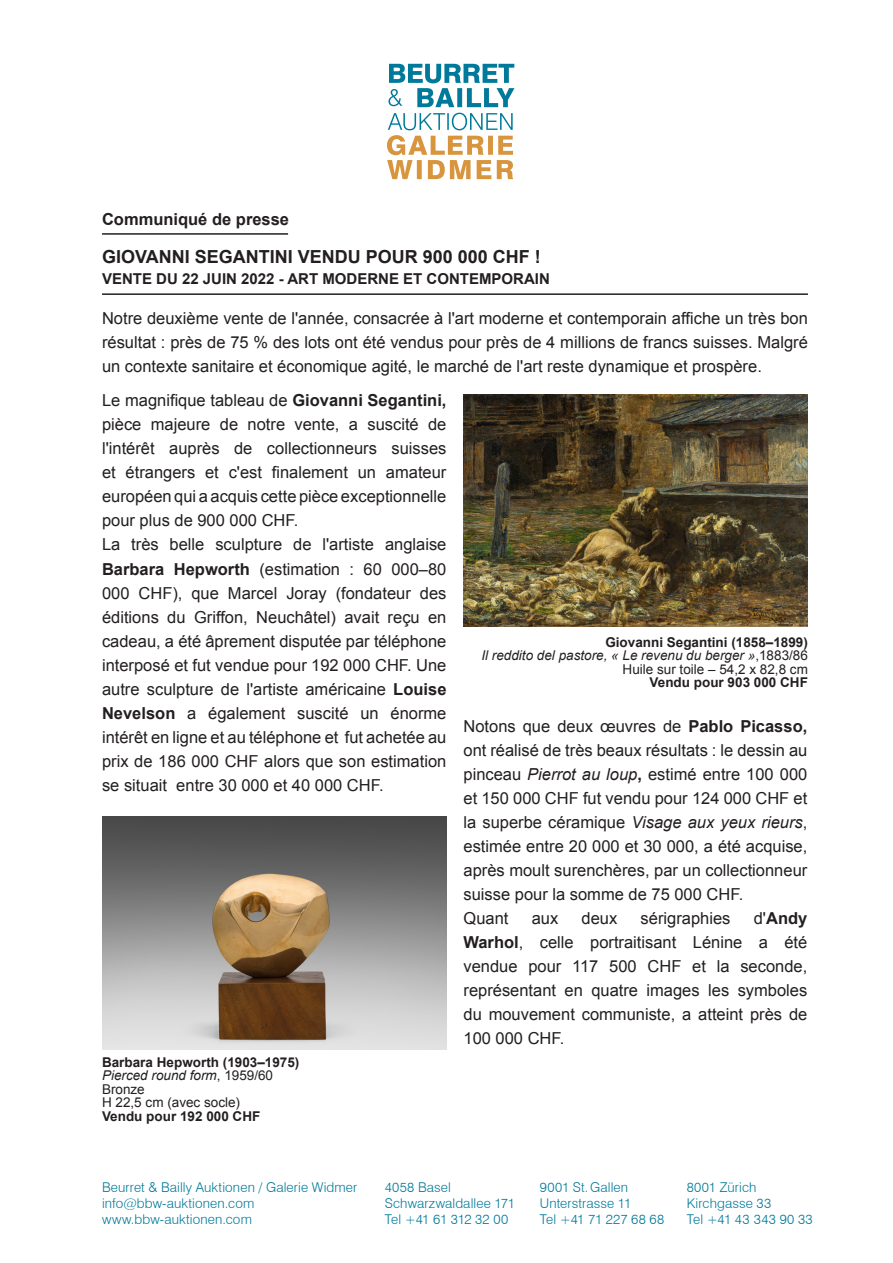
<style>
.page{position:relative;width:893px;height:1263px;background:#fff}
.page>*{position:absolute;margin:0;border:0;box-sizing:border-box;transform-origin:0 0}
.t1{font:700 18px "Arial";color:#231f20}
.t2{font:16.5px/24px "Arial";color:#231f20;text-align:justify}
.t3{font:700 16.5px "Arial";color:#231f20}
.t4{font:700 15px "Arial";color:#231f20}
.t5{font:300 13.5px/16.2px "Swiss 721 BT";letter-spacing:.01em;color:#007a9a}
.t6{font:italic 13.5px/13.5px "Arial";color:#231f20;text-align:right}
.t7{font:13.5px/13.5px "Arial";color:#231f20}
.t8{font:700 13.5px "Arial";color:#231f20}
.s1{font-weight:700}
.s2{font-style:italic}
.s3{font-weight:700;font-style:normal}
.s4{font-style:normal}
</style>
<div class="page">
<svg style="left:387px;top:113px;width:126px;height:66px"></svg>
<svg style="left:388px;top:64px;width:126px;height:43px"></svg>
<hr style="left:102px;top:233px;width:186px;height:2px;background:#231f20">
<hr style="left:102px;top:293px;width:706px;height:2px;background:#231f20">
<img style="left:463px;top:394px;width:345px;height:233px">
<img style="left:102px;top:816px;width:344px;height:233px">
<p class="t3" style="left:102px;top:208px;width:189px">Communiqué de presse</p>
<p class="t1" style="left:102px;top:245px;width:440px">GIOVANNI SEGANTINI VENDU POUR 900 000 CHF !</p>
<p class="t4" style="left:102px;top:269px;width:449px">VENTE DU 22 JUIN 2022 - ART MODERNE ET CONTEMPORAIN</p>
<p class="t2" style="left:102px;top:306px;width:707px">Notre deuxième vente de l'année, consacrée à l'art moderne et contemporain affiche un très bon résultat : près de 75 % des lots ont été vendus pour près de 4 millions de francs suisses. Malgré un contexte sanitaire et économique agité, le marché de l'art reste dynamique et prospère.</p>
<p class="t2" style="left:102px;top:389px;width:346px;text-align:left">Le magnifique tableau de <span class="s1">Giovanni Segantini, </span>pièce majeure de notre vente, a suscité de l'intérêt auprès de collectionneurs suisses et étrangers et c'est finalement un amateur européen qui a acquis cette pièce exceptionnelle pour plus de 900 000 CHF.<br>La très belle sculpture de l'artiste anglaise <span class="s1">Barbara Hepworth</span> (estimation : 60 000–80<br>000 CHF), que Marcel Joray (fondateur des éditions du Griffon, Neuchâtel) avait reçu en cadeau, a été âprement disputée par téléphone interposé et fut vendue pour 192 000 CHF. Une autre sculpture de l'artiste américaine <span class="s1">Louise Nevelson</span> a également suscité un énorme intérêt en ligne et au téléphone et fut achetée au prix de 186 000 CHF alors que son estimation se situait entre 30 000 et 40 000 CHF.</p>
<p class="t7" style="left:102px;top:1055px;width:199px"><span class="s1">Barbara Hepworth (1903–1975)<br></span><span class="s2">Pierced round form</span>, 1959/60<br>Bronze<br>H 22,5 cm (avec socle)</p>
<p class="t8" style="left:102px;top:1107px;width:160px">Vendu pour 192 000 CHF</p>
<p class="t6" style="left:481px;top:635px;width:328px"><span class="s3">Giovanni Segantini (1858–1899)<br></span>Il reddito del pastore, « Le revenu du berger »<span class="s4">,1883/86<br>Huile sur toile – 54,2 x 82,8 cm</span></p>
<p class="t8" style="left:650px;top:673px;width:160px">Vendu pour 903 000 CHF</p>
<p class="t2" style="left:463px;top:714px;width:345px;text-align:left">Notons que deux œuvres de <span class="s1">Pablo Picasso, </span>ont réalisé de très beaux résultats : le dessin au pinceau <span class="s2">Pierrot au loup</span><span class="s1">,</span> estimé entre 100 000 et 150 000 CHF fut vendu pour 124 000 CHF et la superbe céramique <span class="s2">Visage aux yeux rieurs</span>, estimée entre 20 000 et 30 000, a été acquise, après moult surenchères, par un collectionneur suisse pour la somme de 75 000 CHF.<br>Quant</p>
<p class="t2" style="left:532px;top:906px;width:28px">aux</p>
<p class="t2" style="left:582px;top:906px;width:37px">deux</p>
<p class="t2" style="left:641px;top:906px;width:91px">sérigraphies</p>
<p class="t2" style="left:463px;top:906px;width:345px;text-indent:290px">d'<span class="s1">Andy Warhol</span>, celle portraitisant Lénine a été vendue pour 117 500 CHF et la seconde, représentant en quatre images les symboles du mouvement communiste, a atteint près de 100 000 CHF.</p>
<p class="t5" style="left:102px;top:1179px;width:257px">Beurret &amp; Bailly Auktionen / Galerie Widmer info@bbw-auktionen.com www.bbw-auktionen.com</p>
<p class="t5" style="left:385px;top:1179px;width:132px">4058 Basel<br>Schwarzwaldallee 171<br>Tel +41 61 312 32 00</p>
<p class="t5" style="left:540px;top:1179px;width:126px">9001 St.Gallen<br>Unterstrasse 11<br>Tel +41 71 227 68 68</p>
<p class="t5" style="left:687px;top:1179px;width:127px">8001 Zürich<br>Kirchgasse 33<br>Tel +41 43 343 90 33</p>
</div>
